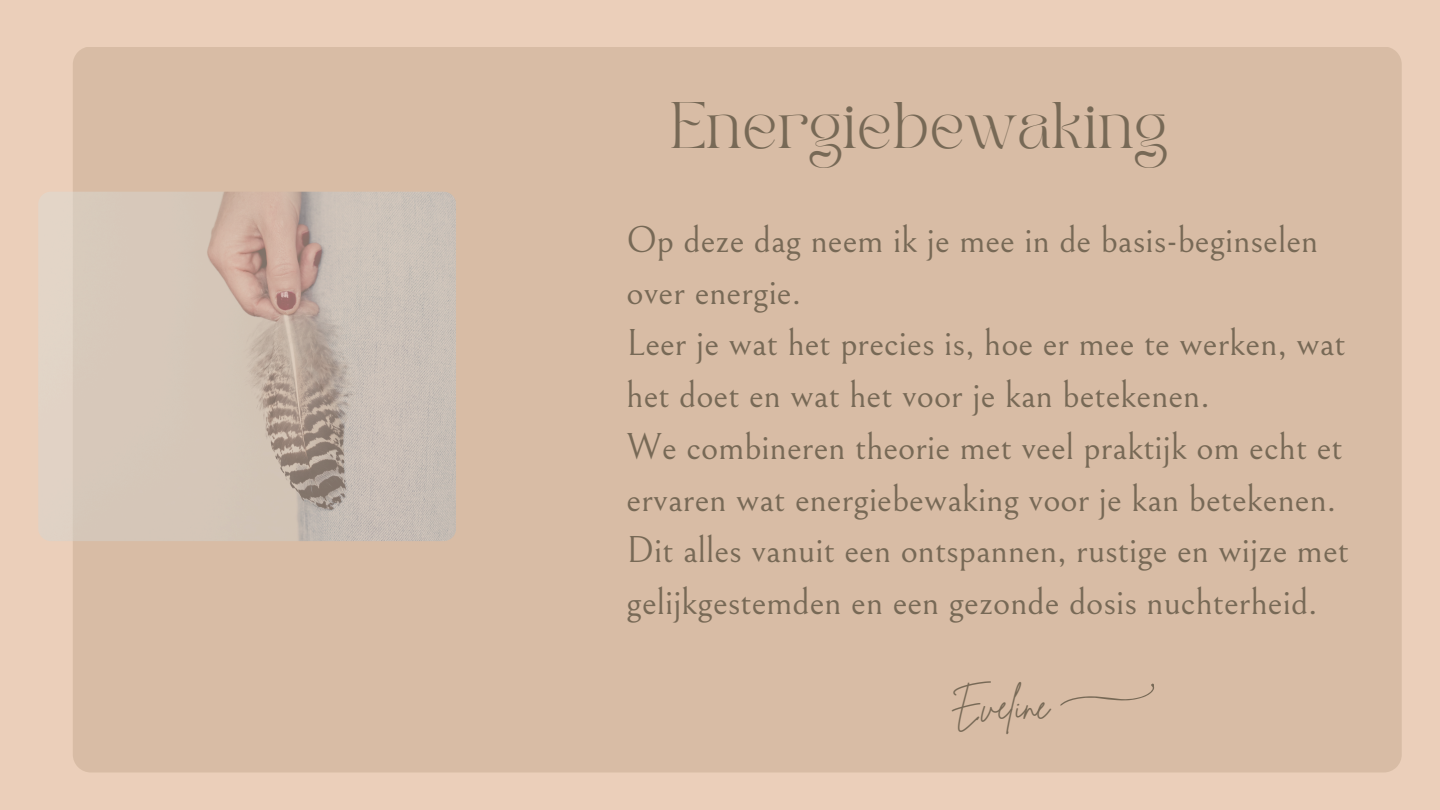
<style>
.page{position:relative;width:1440px;height:810px;background:#ebcfba}
.page>*{position:absolute;margin:0;border:0;box-sizing:border-box;transform-origin:0 0}
.t1{font:46px "TAN PEARL Regular";color:#776956}
.t2{font:37px/51.8px "Bellefair";color:#776956}
.t3{font:37px "Brittany Signature";color:#776956}
</style>
<div class="page">
<div style="left:73px;top:47px;width:1329px;height:726px;background:#d8bca5"></div>
<img style="left:38px;top:192px;width:418px;height:349px;border-radius:13px">
<svg style="left:1060px;top:684px;width:94px;height:22px;background:#d1b69f"></svg>
<h1 class="t1" style="left:670px;top:101px;width:499px">Energiebewaking</h1>
<p class="t2" style="left:627px;top:215px;width:693px">Op deze dag neem ik je mee in de basis-beginselen over energie.</p>
<p class="t2" style="left:627px;top:319px;width:721px">Leer je wat het precies is, hoe er mee te werken, wat het doet en wat het voor je kan betekenen.</p>
<p class="t2" style="left:627px;top:422px;width:724px">We combineren theorie met veel praktijk om echt et ervaren wat energiebewaking voor je kan betekenen.<br>Dit alles vanuit een ontspannen, rustige en wijze met gelijkgestemden en een gezonde dosis nuchterheid.</p>
<p class="t3" style="left:951px;top:682px;width:100px">Eveline</p>
</div>
